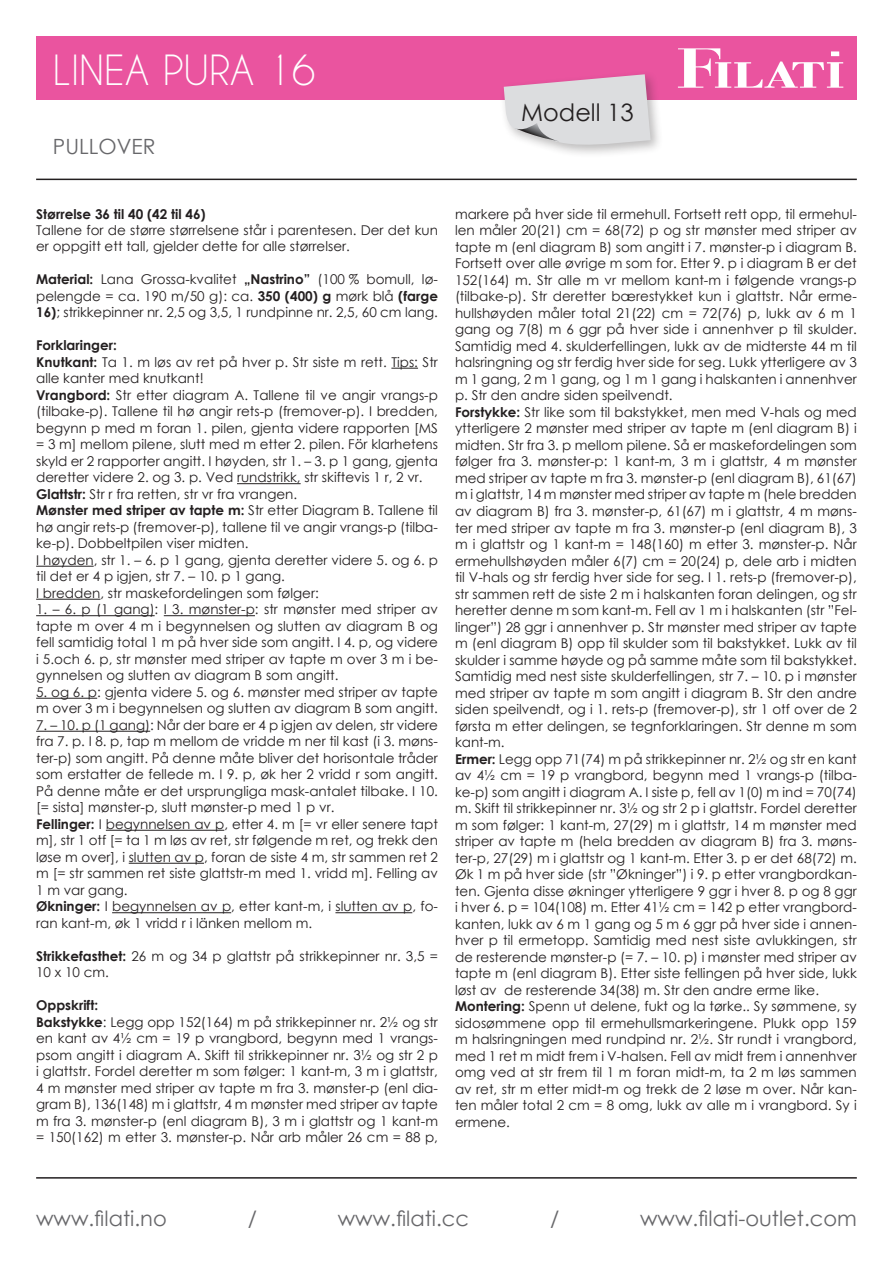
<style>
.page{position:relative;width:893px;height:1263px;background:#fff}
.page>*{position:absolute;margin:0;border:0;box-sizing:border-box;transform-origin:0 0}
.t1{font:39px "Caviar Dreams";color:#fff}
.t2{font:24px "Century Gothic";color:#231f20}
.t3{font:21px "Century Gothic";color:#67676a}
.Helv_Neue_LT_Std_57{font:13.5px/16.5px "Century Gothic";color:#231f20;text-align:justify}
.Fliesstext{font:13.5px/16.2px "Century Gothic";color:#231f20}
.Helvetica_Neue_LT_St{font:700 13.5px "Century Gothic";color:#231f20}
.Helv_Neue_LT_Std_57-2{font:700 13.5px "Century Gothic";color:#231f20}
.s1{font-weight:700}
</style>
<div class="page">
<hr style="left:36px;top:1177px;width:821px;height:1px;background:#231f20">
<hr style="left:36px;top:179px;width:821px;height:1px;background:#231f20">
<div style="left:36px;top:36px;width:821px;height:64px;background:#ea549f"></div>
<svg style="left:678px;top:48px;width:165px;height:40px"></svg>
<div style="left:499px;top:70px;width:165px;height:88px;background:#231f20;opacity:.3"></div>
<svg style="left:504px;top:74px;width:147px;height:76px;background:#dcced7"></svg>
<svg style="left:391px;top:368px;width:27px;height:1px"></svg>
<hr style="left:237px;top:483px;width:64px;height:1px;background:#231f20">
<hr style="left:36px;top:566px;width:58px;height:1px;background:#231f20">
<hr style="left:36px;top:599px;width:64px;height:1px;background:#231f20">
<hr style="left:36px;top:615px;width:119px;height:1px;background:#231f20">
<hr style="left:164px;top:615px;width:91px;height:1px;background:#231f20">
<hr style="left:36px;top:698px;width:61px;height:1px;background:#231f20">
<hr style="left:36px;top:731px;width:114px;height:1px;background:#231f20">
<hr style="left:106px;top:830px;width:118px;height:1px;background:#231f20">
<hr style="left:129px;top:863px;width:75px;height:1px;background:#231f20">
<hr style="left:112px;top:912px;width:119px;height:1px;background:#231f20">
<hr style="left:335px;top:912px;width:77px;height:1px;background:#231f20">
<p class="t1" style="left:53px;top:47px;width:264px">LINEA PURA 16</p>
<p class="t3" style="left:53px;top:131px;width:104px">PULLOVER</p>
<p class="t2" style="left:521px;top:96px;width:114px">Modell 13</p>
<p class="Helvetica_Neue_LT_St" style="left:36px;top:204px;width:171px">Størrelse 36 til 40 (42 til 46)</p>
<p class="Fliesstext" style="left:36px;top:222px;width:403px">Tallene for de større størrelsene står i parentesen. Der det kun er oppgitt ett tall, gjelder dette for alle størrelser.</p>
<p class="Helv_Neue_LT_Std_57" style="left:36px;top:271px;width:403px"><span class="s1">Material:</span> Lana Grossa-kvalitet <span class="s1">„Nastrino”</span> (100 % bomull, lø&shy;pelengde = ca. 190 m/50 g): ca. <span class="s1">350 (400) g</span> mørk blå <span class="s1">(farge 16)</span>; strikkepinner nr. 2,5 og 3,5, 1 rundpinne nr. 2,5, 60 cm lang.</p>
<p class="Helv_Neue_LT_Std_57-2" style="left:36px;top:335px;width:82px">Forklaringer:</p>
<p class="Helv_Neue_LT_Std_57" style="left:36px;top:353px;width:403px"><span class="s1">Knutkant:</span> Ta 1. m løs av ret på hver p. Str siste m rett. Tips: Str alle kanter med knutkant!</p>
<p class="Helv_Neue_LT_Std_57" style="left:36px;top:386px;width:403px"><span class="s1">Vrangbord:</span> Str etter diagram A. Tallene til ve angir vrangs-p (tilbake-p). Tallene til hø angir rets-p (fremover-p). I bredden, begynn p med m foran 1. pilen, gjenta videre rapporten [MS = 3 m] mellom pilene, slutt med m etter 2. pilen. För klarhetens skyld er 2 rapporter angitt. I høyden, str 1. – 3. p 1 gang, gjenta deretter videre 2. og 3. p. Ved rundstrikk, str skiftevis 1 r, 2 vr.</p>
<p class="Helv_Neue_LT_Std_57" style="left:36px;top:485px;width:263px"><span class="s1">Glattstr:</span> Str r fra retten, str vr fra vrangen.</p>
<p class="Helv_Neue_LT_Std_57" style="left:36px;top:502px;width:403px"><span class="s1">Mønster med striper av tapte m:</span> Str etter Diagram B. Tallene til hø angir rets-p (fremover-p), tallene til ve angir vrangs-p (tilba&shy;ke-p). Dobbeltpilen viser midten.</p>
<p class="Helv_Neue_LT_Std_57" style="left:36px;top:551px;width:403px">I høyden, str 1. – 6. p 1 gang, gjenta deretter videre 5. og 6. p til det er 4 p igjen, str 7. – 10. p 1 gang.</p>
<p class="Helv_Neue_LT_Std_57" style="left:36px;top:584px;width:284px">I bredden, str maskefordelingen som følger:</p>
<p class="Helv_Neue_LT_Std_57" style="left:36px;top:601px;width:403px">1. – 6. p (1 gang): I 3. mønster-p: str mønster med striper av tapte m over 4 m i begynnelsen og slutten av diagram B og fell samtidig total 1 m på hver side som angitt. I 4. p, og videre i 5.och 6. p, str mønster med striper av tapte m over 3 m i be&shy;gynnelsen og slutten av diagram B som angitt.</p>
<p class="Helv_Neue_LT_Std_57" style="left:36px;top:683px;width:403px">5. og 6. p: gjenta videre 5. og 6. mønster med striper av tapte m over 3 m i begynnelsen og slutten av diagram B som angitt.</p>
<p class="Helv_Neue_LT_Std_57" style="left:36px;top:716px;width:403px">7. – 10. p (1 gang): Når der bare er 4 p igjen av delen, str videre fra 7. p. I 8. p, tap m mellom de vridde m ner til kast (i 3. møns&shy;ter-p) som angitt. På denne måte bliver det horisontale tråder som erstatter de fellede m. I 9. p, øk her 2 vridd r som angitt.<br>På denne måte er det ursprungliga mask-antalet tilbake. I 10. [= sista] mønster-p, slutt mønster-p med 1 p vr.</p>
<p class="Helv_Neue_LT_Std_57" style="left:36px;top:815px;width:403px"><span class="s1">Fellinger:</span> I begynnelsen av p, etter 4. m [= vr eller senere tapt m], str 1 otf [= ta 1 m løs av ret, str følgende m ret, og trekk den løse m over], i slutten av p, foran de siste 4 m, str sammen ret 2 m [= str sammen ret siste glattstr-m med 1. vridd m]. Felling av 1 m var gang.</p>
<p class="Helv_Neue_LT_Std_57" style="left:36px;top:898px;width:403px"><span class="s1">Økninger:</span> I begynnelsen av p, etter kant-m, i slutten av p, fo&shy;ran kant-m, øk 1 vridd r i länken mellom m.</p>
<p class="Helv_Neue_LT_Std_57" style="left:36px;top:947px;width:403px"><span class="s1">Strikkefasthet:</span> 26 m og 34 p glattstr på strikkepinner nr. 3,5 =<br>10 x 10 cm.</p>
<p class="Helv_Neue_LT_Std_57-2" style="left:36px;top:995px;width:64px">Oppskrift:</p>
<p class="Helv_Neue_LT_Std_57" style="left:36px;top:1013px;width:403px"><span class="s1">Bakstykke</span>: Legg opp 152(164) m på strikkepinner nr. 2½ og str en kant av 4½ cm = 19 p vrangbord, begynn med 1 vrangs&shy;psom angitt i diagram A. Skift til strikkepinner nr. 3½ og str 2 p i glattstr. Fordel deretter m som følger: 1 kant-m, 3 m i glattstr, 4 m mønster med striper av tapte m fra 3. mønster-p (enl dia&shy;gram B), 136(148) m i glattstr, 4 m mønster med striper av tapte m fra 3. mønster-p (enl diagram B), 3 m i glattstr og 1 kant-m = 150(162) m etter 3. mønster-p. Når arb måler 26 cm = 88 p,</p>
<p class="Helv_Neue_LT_Std_57" style="left:455px;top:206px;width:403px">markere på hver side til ermehull. Fortsett rett opp, til ermehul&shy;len måler 20(21) cm = 68(72) p og str mønster med striper av tapte m (enl diagram B) som angitt i 7. mønster-p i diagram B.<br>Fortsett over alle øvrige m som for. Etter 9. p i diagram B er det 152(164) m. Str alle m vr mellom kant-m i følgende vrangs-p (tilbake-p). Str deretter bærestykket kun i glattstr. Når erme&shy;hullshøyden måler total 21(22) cm = 72(76) p, lukk av 6 m 1 gang og 7(8) m 6 ggr på hver side i annenhver p til skulder.<br>Samtidig med 4. skulderfellingen, lukk av de midterste 44 m til halsringning og str ferdig hver side for seg. Lukk ytterligere av 3 m 1 gang, 2 m 1 gang, og 1 m 1 gang i halskanten i annenhver p. Str den andre siden speilvendt.</p>
<p class="Helv_Neue_LT_Std_57" style="left:455px;top:404px;width:403px"><span class="s1">Forstykke:</span> Str like som til bakstykket, men med V-hals og med ytterligere 2 mønster med striper av tapte m (enl diagram B) i midten. Str fra 3. p mellom pilene. Så er maskefordelingen som følger fra 3. mønster-p: 1 kant-m, 3 m i glattstr, 4 m mønster med striper av tapte m fra 3. mønster-p (enl diagram B), 61(67) m i glattstr, 14 m mønster med striper av tapte m (hele bredden av diagram B) fra 3. mønster-p, 61(67) m i glattstr, 4 m møns&shy;ter med striper av tapte m fra 3. mønster-p (enl diagram B), 3 m i glattstr og 1 kant-m = 148(160) m etter 3. mønster-p. Når ermehullshøyden måler 6(7) cm = 20(24) p, dele arb i midten til V-hals og str ferdig hver side for seg. I 1. rets-p (fremover-p), str sammen rett de siste 2 m i halskanten foran delingen, og str heretter denne m som kant-m. Fell av 1 m i halskanten (str ”Fel&shy;linger”) 28 ggr i annenhver p. Str mønster med striper av tapte m (enl diagram B) opp til skulder som til bakstykket. Lukk av til skulder i samme høyde og på samme måte som til bakstykket.<br>Samtidig med nest siste skulderfellingen, str 7. – 10. p i mønster med striper av tapte m som angitt i diagram B. Str den andre siden speilvendt, og i 1. rets-p (fremover-p), str 1 otf over de 2 førsta m etter delingen, se tegnforklaringen. Str denne m som kant-m.</p>
<p class="Helv_Neue_LT_Std_57" style="left:455px;top:750px;width:403px"><span class="s1">Ermer:</span> Legg opp 71(74) m på strikkepinner nr. 2½ og str en kant av 4½ cm = 19 p vrangbord, begynn med 1 vrangs-p (tilba&shy;ke-p) som angitt i diagram A. I siste p, fell av 1(0) m ind = 70(74) m. Skift til strikkepinner nr. 3½ og str 2 p i glattstr. Fordel deretter m som følger: 1 kant-m, 27(29) m i glattstr, 14 m mønster med striper av tapte m (hela bredden av diagram B) fra 3. møns&shy;ter-p, 27(29) m i glattstr og 1 kant-m. Etter 3. p er det 68(72) m.<br>Øk 1 m på hver side (str ”Økninger”) i 9. p etter vrangbordkan&shy;ten. Gjenta disse økninger ytterligere 9 ggr i hver 8. p og 8 ggr i hver 6. p = 104(108) m. Etter 41½ cm = 142 p etter vrangbord&shy;kanten, lukk av 6 m 1 gang og 5 m 6 ggr på hver side i annen&shy;hver p til ermetopp. Samtidig med nest siste avlukkingen, str de resterende mønster-p (= 7. – 10. p) i mønster med striper av tapte m (enl diagram B). Etter siste fellingen på hver side, lukk løst av de resterende 34(38) m. Str den andre erme like.</p>
<p class="Helv_Neue_LT_Std_57" style="left:455px;top:998px;width:403px"><span class="s1">Montering:</span> Spenn ut delene, fukt og la tørke.. Sy sømmene, sy sidosømmene opp til ermehullsmarkeringene. Plukk opp 159 m halsringningen med rundpind nr. 2½. Str rundt i vrangbord, med 1 ret m midt frem i V-halsen. Fell av midt frem i annenhver omg ved at str frem til 1 m foran midt-m, ta 2 m løs sammen av ret, str m etter midt-m og trekk de 2 løse m over. Når kan&shy;ten måler total 2 cm = 8 omg, lukk av alle m i vrangbord. Sy i ermene.</p>
<p class="t3" style="left:36px;top:1204px;width:132px">www.filati.no</p>
<p class="t3" style="left:248px;top:1204px;width:11px">/</p>
<p class="t3" style="left:338px;top:1204px;width:133px">www.filati.cc</p>
<p class="t3" style="left:550px;top:1204px;width:11px">/</p>
<p class="t3" style="left:640px;top:1204px;width:218px">www.filati-outlet.com</p>
</div>
